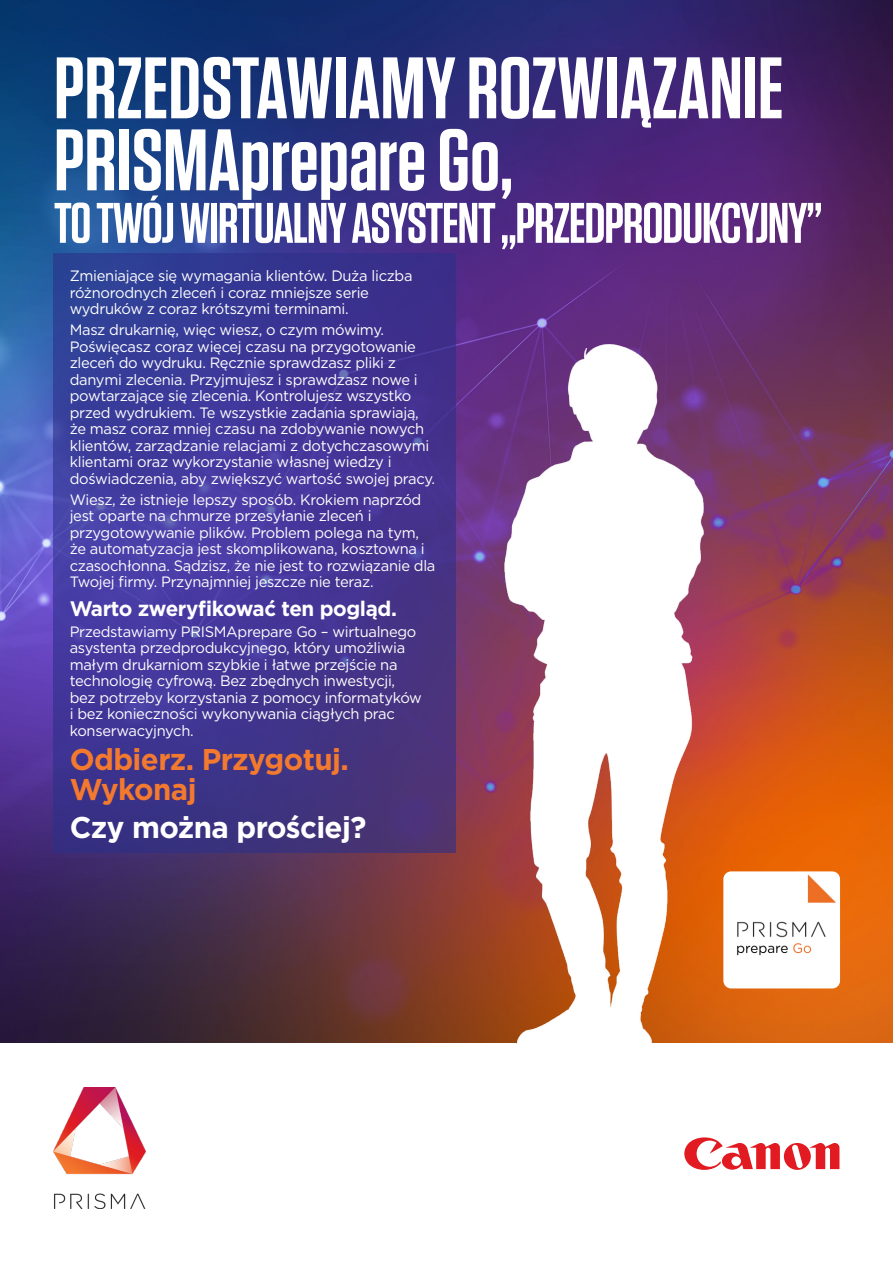
<style>
.page{position:relative;width:893px;height:1263px;background:#fff}
.page>*{position:absolute;margin:0;border:0;box-sizing:border-box;transform-origin:0 0}
.t1{font:600 87px/72px "Tungsten";color:#fff}
.t2{font:600 57px "Tungsten";letter-spacing:-.02em;color:#fff}
.t3{font:700 30px/30px "Gotham";letter-spacing:-.02em;color:#f3792e}
.t4{font:700 30px "Gotham";letter-spacing:-.02em;color:#fff}
.t5{font:700 21px "Gotham";letter-spacing:-.02em;color:#fff}
.t6{font:15px/16.5px "Gotham";letter-spacing:-.02em;color:#fff}
</style>
<div class="page">
<img style="left:53px;top:1088px;width:93px;height:121px">
<svg style="left:684px;top:1137px;width:155px;height:33px"></svg>
<img style="left:0;top:0;width:893px;height:1042px">
<img style="left:484px;top:310px;width:221px;height:734px">
<svg style="left:53px;top:253px;width:402px;height:600px;background:#403692"></svg>
<img style="left:723px;top:871px;width:117px;height:117px">
<p class="t1" style="left:54px;top:54px;width:731px">PRZEDSTAWIAMY ROZWIĄZANIE<br>PRISMAprepare Go,</p>
<p class="t2" style="left:54px;top:193px;width:770px">TO TWÓJ WIRTUALNY ASYSTENT „PRZEDPRODUKCYJNY”</p>
<p class="t6" style="left:70px;top:267px;width:344px">Zmieniające się wymagania klientów. Duża liczba różnorodnych zleceń i coraz mniejsze serie wydruków z coraz krótszymi terminami.</p>
<p class="t6" style="left:70px;top:321px;width:367px">Masz drukarnię, więc wiesz, o czym mówimy.<br>Poświęcasz coraz więcej czasu na przygotowanie zleceń do wydruku. Ręcznie sprawdzasz pliki z danymi zlecenia. Przyjmujesz i sprawdzasz nowe i powtarzające się zlecenia. Kontrolujesz wszystko przed wydrukiem. Te wszystkie zadania sprawiają, że masz coraz mniej czasu na zdobywanie nowych klientów, zarządzanie relacjami z dotychczasowymi klientami oraz wykorzystanie własnej wiedzy i doświadczenia, aby zwiększyć wartość swojej pracy.</p>
<p class="t6" style="left:70px;top:491px;width:367px">Wiesz, że istnieje lepszy sposób. Krokiem naprzód jest oparte na chmurze przesyłanie zleceń i przygotowywanie plików. Problem polega na tym, że automatyzacja jest skomplikowana, kosztowna i czasochłonna. Sądzisz, że nie jest to rozwiązanie dla Twojej firmy. Przynajmniej jeszcze nie teraz.</p>
<p class="t5" style="left:70px;top:594px;width:329px">Warto zweryfikować ten pogląd.</p>
<p class="t6" style="left:70px;top:623px;width:354px">Przedstawiamy PRISMAprepare Go – wirtualnego asystenta przedprodukcyjnego, który umożliwia małym drukarniom szybkie i łatwe przejście na technologię cyfrową. Bez zbędnych inwestycji, bez potrzeby korzystania z pomocy informatyków i bez konieczności wykonywania ciągłych prac konserwacyjnych.</p>
<p class="t3" style="left:70px;top:744px;width:281px">Odbierz. Przygotuj.<br>Wykonaj</p>
<p class="t4" style="left:70px;top:807px;width:298px">Czy można prościej?</p>
</div>
